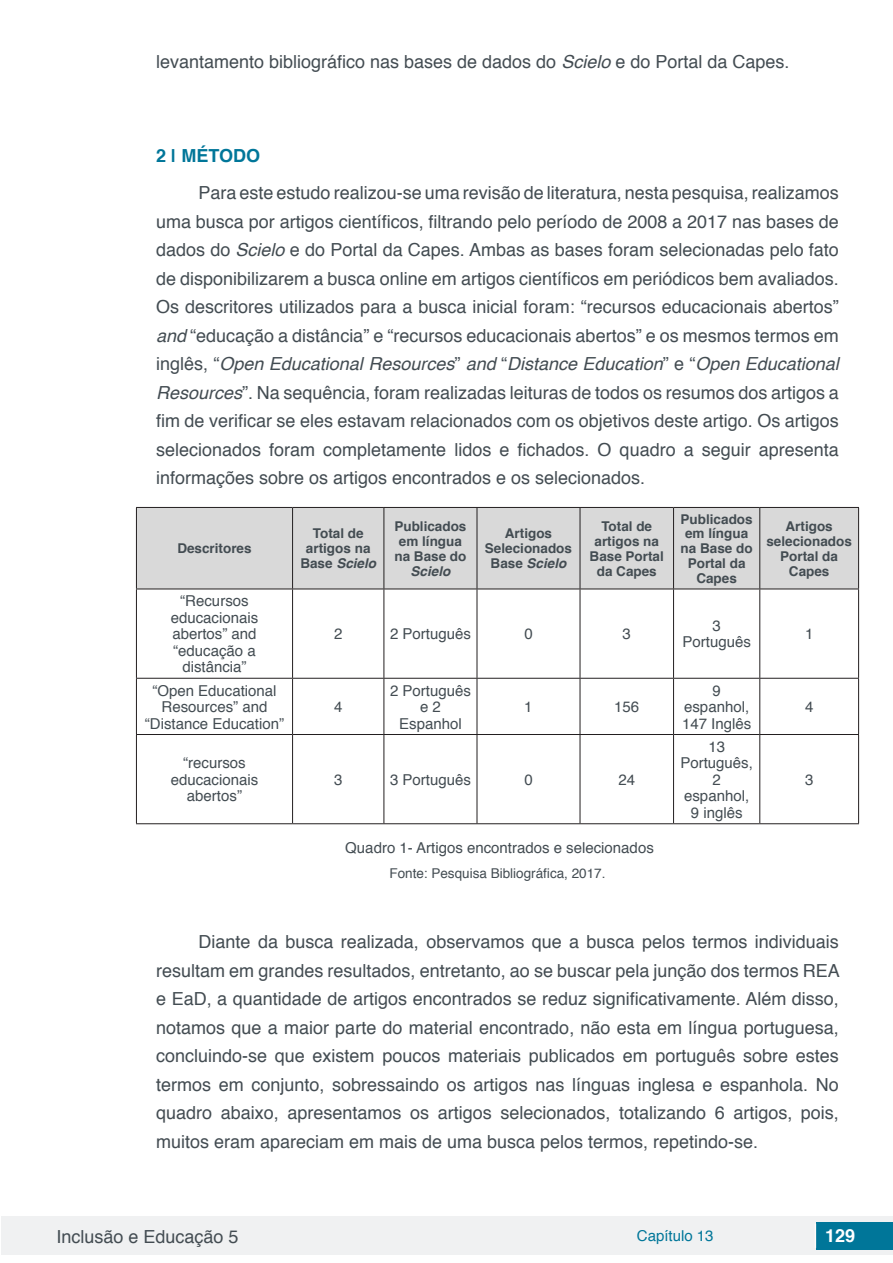
<style>
.page{position:relative;width:893px;height:1263px;background:#fff}
.page>*{position:absolute;margin:0;border:0;box-sizing:border-box;transform-origin:0 0}
.t1{font:18px/28.5px "Helvetica";color:#434c52;text-align:justify}
.t2{font:700 18px "Helvetica";color:#007699}
.t3{font:700 18px "Helvetica";color:#fff}
.t4{font:15px/16.5px "Helvetica";color:#434c52;text-align:center}
.t5{font:15px "Helvetica";color:#007699}
.t6{font:700 13.5px/14.9px "Helvetica";color:#434c52;text-align:center}
.t7{font:13.5px "Helvetica";color:#434c52}
.t8{font:italic 700 13.5px "Helvetica";color:#434c52}
.s1{font-style:italic}
</style>
<div class="page">
<div style="left:1px;top:1216px;width:891px;height:38px;background:#f0f1f2"></div>
<div style="left:816px;top:1222px;width:77px;height:27px;background:#007699"></div>
<svg style="left:815px;top:1224px;width:1px;height:24px"></svg>
<div style="left:137px;top:508px;width:721px;height:81px;background:#d9d9d9"></div>
<hr style="left:136px;top:507px;width:157px;height:1px;background:#231f20">
<hr style="left:136px;top:508px;width:1px;height:81px;background:#231f20">
<hr style="left:293px;top:507px;width:91px;height:1px;background:#231f20">
<hr style="left:292px;top:508px;width:1px;height:81px;background:#231f20">
<hr style="left:384px;top:507px;width:93px;height:1px;background:#231f20">
<hr style="left:384px;top:508px;width:1px;height:81px;background:#231f20">
<hr style="left:477px;top:507px;width:103px;height:1px;background:#231f20">
<hr style="left:477px;top:508px;width:1px;height:81px;background:#231f20">
<hr style="left:580px;top:507px;width:93px;height:1px;background:#231f20">
<hr style="left:580px;top:508px;width:1px;height:81px;background:#231f20">
<hr style="left:673px;top:507px;width:87px;height:1px;background:#231f20">
<hr style="left:673px;top:508px;width:1px;height:81px;background:#231f20">
<hr style="left:760px;top:507px;width:99px;height:1px;background:#231f20">
<hr style="left:759px;top:508px;width:1px;height:81px;background:#231f20">
<hr style="left:858px;top:508px;width:1px;height:81px;background:#231f20">
<hr style="left:136px;top:589px;width:157px;height:1px;background:#231f20">
<hr style="left:136px;top:589px;width:1px;height:89px;background:#231f20">
<hr style="left:293px;top:589px;width:91px;height:1px;background:#231f20">
<hr style="left:292px;top:589px;width:1px;height:89px;background:#231f20">
<hr style="left:384px;top:589px;width:93px;height:1px;background:#231f20">
<hr style="left:384px;top:589px;width:1px;height:89px;background:#231f20">
<hr style="left:477px;top:589px;width:103px;height:1px;background:#231f20">
<hr style="left:477px;top:589px;width:1px;height:89px;background:#231f20">
<hr style="left:580px;top:589px;width:93px;height:1px;background:#231f20">
<hr style="left:580px;top:589px;width:1px;height:89px;background:#231f20">
<hr style="left:673px;top:589px;width:87px;height:1px;background:#231f20">
<hr style="left:673px;top:589px;width:1px;height:89px;background:#231f20">
<hr style="left:760px;top:589px;width:99px;height:1px;background:#231f20">
<hr style="left:759px;top:589px;width:1px;height:89px;background:#231f20">
<hr style="left:858px;top:589px;width:1px;height:89px;background:#231f20">
<hr style="left:136px;top:678px;width:157px;height:1px;background:#231f20">
<hr style="left:136px;top:679px;width:1px;height:55px;background:#231f20">
<hr style="left:293px;top:678px;width:91px;height:1px;background:#231f20">
<hr style="left:292px;top:679px;width:1px;height:55px;background:#231f20">
<hr style="left:384px;top:678px;width:93px;height:1px;background:#231f20">
<hr style="left:384px;top:679px;width:1px;height:55px;background:#231f20">
<hr style="left:477px;top:678px;width:103px;height:1px;background:#231f20">
<hr style="left:477px;top:679px;width:1px;height:55px;background:#231f20">
<hr style="left:580px;top:678px;width:93px;height:1px;background:#231f20">
<hr style="left:580px;top:679px;width:1px;height:55px;background:#231f20">
<hr style="left:673px;top:678px;width:87px;height:1px;background:#231f20">
<hr style="left:673px;top:679px;width:1px;height:55px;background:#231f20">
<hr style="left:760px;top:678px;width:99px;height:1px;background:#231f20">
<hr style="left:759px;top:679px;width:1px;height:55px;background:#231f20">
<hr style="left:858px;top:679px;width:1px;height:55px;background:#231f20">
<hr style="left:136px;top:734px;width:157px;height:1px;background:#231f20">
<hr style="left:136px;top:735px;width:1px;height:88px;background:#231f20">
<hr style="left:293px;top:734px;width:91px;height:1px;background:#231f20">
<hr style="left:292px;top:735px;width:1px;height:88px;background:#231f20">
<hr style="left:384px;top:734px;width:93px;height:1px;background:#231f20">
<hr style="left:384px;top:735px;width:1px;height:88px;background:#231f20">
<hr style="left:477px;top:734px;width:103px;height:1px;background:#231f20">
<hr style="left:477px;top:735px;width:1px;height:88px;background:#231f20">
<hr style="left:580px;top:734px;width:93px;height:1px;background:#231f20">
<hr style="left:580px;top:735px;width:1px;height:88px;background:#231f20">
<hr style="left:673px;top:734px;width:87px;height:1px;background:#231f20">
<hr style="left:673px;top:735px;width:1px;height:88px;background:#231f20">
<hr style="left:760px;top:734px;width:99px;height:1px;background:#231f20">
<hr style="left:759px;top:735px;width:1px;height:88px;background:#231f20">
<hr style="left:858px;top:735px;width:1px;height:88px;background:#231f20">
<hr style="left:136px;top:823px;width:157px;height:1px;background:#231f20">
<hr style="left:293px;top:823px;width:91px;height:1px;background:#231f20">
<hr style="left:384px;top:823px;width:93px;height:1px;background:#231f20">
<hr style="left:477px;top:823px;width:103px;height:1px;background:#231f20">
<hr style="left:580px;top:823px;width:93px;height:1px;background:#231f20">
<hr style="left:673px;top:823px;width:87px;height:1px;background:#231f20">
<hr style="left:760px;top:823px;width:99px;height:1px;background:#231f20">
<p class="t1" style="left:156px;top:47px;width:635px">levantamento bibliográfico nas bases de dados do <span class="s1">Scielo</span> e do Portal da Capes.</p>
<p class="t2" style="left:156px;top:141px;width:106px">2 | MÉTODO</p>
<p class="t1" style="left:156px;top:179px;width:684px;text-indent:43px">Para este estudo realizou-se uma revisão de literatura, nesta pesquisa, realizamos uma busca por artigos científicos, filtrando pelo período de 2008 a 2017 nas bases de dados do <span class="s1">Scielo</span> e do Portal da Capes. Ambas as bases foram selecionadas pelo fato de disponibilizarem a busca online em artigos científicos em periódicos bem avaliados.<br>Os descritores utilizados para a busca inicial foram: “recursos educacionais abertos” <span class="s1">and</span> “educação a distância” e “recursos educacionais abertos” e os mesmos termos em inglês, “<span class="s1">Open Educational Resources</span>” <span class="s1">and</span> “<span class="s1">Distance Education</span>” e “<span class="s1">Open Educational Resources</span>”. Na sequência, foram realizadas leituras de todos os resumos dos artigos a fim de verificar se eles estavam relacionados com os objetivos deste artigo. Os artigos selecionados foram completamente lidos e fichados. O quadro a seguir apresenta informações sobre os artigos encontrados e os selecionados.</p>
<p class="t6" style="left:177px;top:541px;width:76px">Descritores</p>
<p class="t4" style="left:171px;top:593px;width:89px">“Recursos educacionais abertos” and “educação a distância”</p>
<p class="t4" style="left:145px;top:682px;width:141px">“Open Educational<br>Resources” and “Distance Education”</p>
<p class="t4" style="left:171px;top:755px;width:89px">“recursos educacionais abertos”</p>
<p class="t6" style="left:300px;top:526px;width:77px">Total de artigos na<br>Base <span class="s1">Scielo</span></p>
<p class="t6" style="left:394px;top:519px;width:74px">Publicados em língua na Base do</p>
<p class="t8" style="left:411px;top:560px;width:41px">Scielo</p>
<p class="t6" style="left:485px;top:526px;width:89px">Artigos<br>Selecionados<br>Base <span class="s1">Scielo</span></p>
<p class="t6" style="left:590px;top:519px;width:76px">Total de artigos na<br>Base Portal da Capes</p>
<p class="t6" style="left:681px;top:512px;width:74px">Publicados em língua na Base do<br>Portal da<br>Capes</p>
<p class="t6" style="left:766px;top:519px;width:87px">Artigos selecionados<br>Portal da<br>Capes</p>
<p class="t4" style="left:334px;top:626px;width:10px">2</p>
<p class="t4" style="left:390px;top:626px;width:82px">2 Português</p>
<p class="t4" style="left:524px;top:626px;width:10px">0</p>
<p class="t4" style="left:623px;top:626px;width:10px">3</p>
<p class="t4" style="left:682px;top:618px;width:70px">3<br>Português</p>
<p class="t4" style="left:805px;top:626px;width:10px">1</p>
<p class="t4" style="left:334px;top:699px;width:10px">4</p>
<p class="t4" style="left:390px;top:682px;width:82px">2 Português e 2<br>Espanhol</p>
<p class="t4" style="left:524px;top:699px;width:10px">1</p>
<p class="t4" style="left:614px;top:699px;width:27px">156</p>
<p class="t4" style="left:682px;top:682px;width:71px">9 espanhol,<br>147 Inglês</p>
<p class="t4" style="left:805px;top:699px;width:10px">4</p>
<p class="t4" style="left:334px;top:772px;width:10px">3</p>
<p class="t4" style="left:390px;top:772px;width:82px">3 Português</p>
<p class="t4" style="left:524px;top:772px;width:10px">0</p>
<p class="t4" style="left:618px;top:772px;width:18px">24</p>
<p class="t4" style="left:680px;top:739px;width:74px">13<br>Português,<br>2 espanhol,<br>9 inglês</p>
<p class="t4" style="left:805px;top:772px;width:10px">3</p>
<p class="t4" style="left:345px;top:840px;width:310px">Quadro 1- Artigos encontrados e selecionados</p>
<p class="t7" style="left:389px;top:863px;width:218px">Fonte: Pesquisa Bibliográfica, 2017.</p>
<p class="t1" style="left:156px;top:928px;width:685px;text-indent:43px">Diante da busca realizada, observamos que a busca pelos termos individuais resultam em grandes resultados, entretanto, ao se buscar pela junção dos termos REA e EaD, a quantidade de artigos encontrados se reduz significativamente. Além disso, notamos que a maior parte do material encontrado, não esta em língua portuguesa, concluindo-se que existem poucos materiais publicados em português sobre estes termos em conjunto, sobressaindo os artigos nas línguas inglesa e espanhola. No quadro abaixo, apresentamos os artigos selecionados, totalizando 6 artigos, pois, muitos eram apareciam em mais de uma busca pelos termos, repetindo-se.</p>
<p class="t1" style="left:56px;top:1223px;width:184px">Inclusão e Educação 5</p>
<p class="t5" style="left:637px;top:1224px;width:78px">Capítulo 13</p>
<p class="t3" style="left:825px;top:1221px;width:32px">129</p>
</div>
